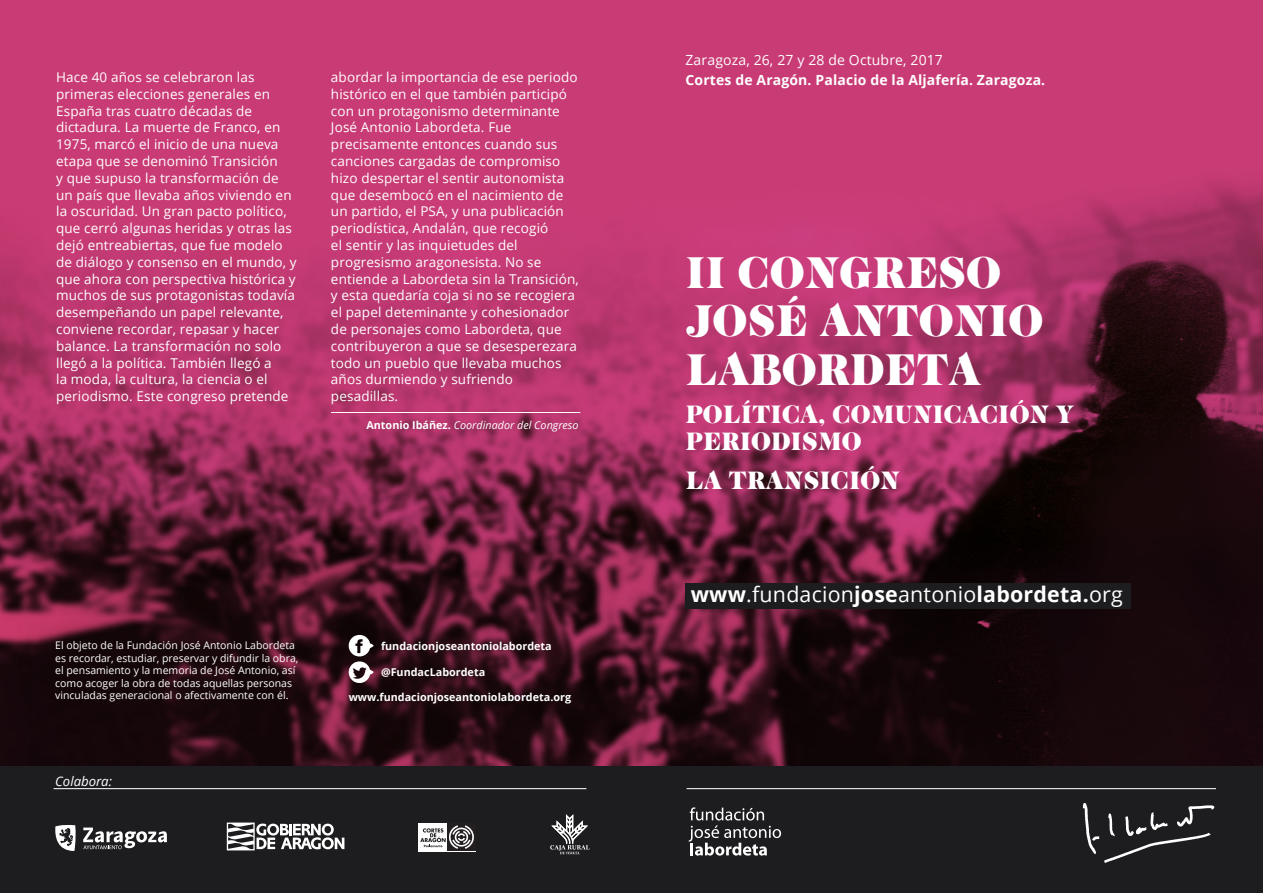
<style>
.page{position:relative;width:1263px;height:893px;background:#fff}
.page>*{position:absolute;margin:0;border:0;box-sizing:border-box;transform-origin:0 0}
.t1{font:40.35px "Cabernet JF";color:#fff}
.t2{font:22.8px/27.5px "Cabernet JF";color:#fff}
.Estilo_de_párrafo_3{font:21.45px "Open Sans";letter-spacing:.01em;color:#fff}
.Estilo_de_párrafo_3-2{font:700 13.95px "Open Sans";letter-spacing:.01em;color:#fff}
.Estilo_de_párrafo_3-3{font:13.95px "Open Sans";letter-spacing:.01em;color:#fff}
.Estilo_de_párrafo_3-4{font:13.5px/16.8px "Open Sans";letter-spacing:.01em;color:#fff}
.Estilo_de_párrafo_3-5{font:italic 13.2px "Open Sans";color:#fff}
.t3{font:700 10.8px "Open Sans";color:#fff}
.t4{font:italic 10.8px "Open Sans";color:#fff}
.t5{font:10.5px/12.6px "Open Sans";color:#fff}
.s1{font-weight:700;font-style:normal}
.s2{font-weight:700}
</style>
<div class="page">
<img style="left:0;top:0;width:1263px;height:767px">
<div style="left:0;top:767px;width:1263px;height:126px;background:#1d1d20"></div>
<svg style="left:689px;top:807px;width:92px;height:49px"></svg>
<svg style="left:1083px;top:803px;width:131px;height:60px"></svg>
<div style="left:685px;top:583px;width:445px;height:25px;background:#1d1d20"></div>
<hr style="left:686px;top:788px;width:530px;height:1px;background:#fff">
<svg style="left:55px;top:825px;width:21px;height:26px"></svg>
<svg style="left:83px;top:827px;width:84px;height:22px"></svg>
<svg style="left:347px;top:634px;width:26px;height:50px"></svg>
<hr style="left:331px;top:412px;width:249px;height:1px;background:#fff">
<hr style="left:54px;top:788px;width:532px;height:1px;background:#fff">
<svg style="left:227px;top:822px;width:117px;height:28px"></svg>
<svg style="left:550px;top:814px;width:40px;height:40px"></svg>
<div style="left:419px;top:823px;width:57px;height:28px;background:#fff"></div>
<div style="left:447px;top:823px;width:28px;height:28px;background:#231f20"></div>
<svg style="left:420px;top:825px;width:54px;height:24px"></svg>
<p class="Estilo_de_párrafo_3-4" style="left:56px;top:68px;width:242px">Hace 40 años se celebraron las primeras elecciones generales en España tras cuatro décadas de dictadura. La muerte de Franco, en 1975, marcó el inicio de una nueva etapa que se denominó Transición<br>y que supuso la transformación de un país que llevaba años viviendo en la oscuridad. Un gran pacto político, que cerró algunas heridas y otras las dejó entreabiertas, que fue modelo de diálogo y consenso en el mundo, y que ahora con perspectiva histórica y muchos de sus protagonistas todavía desempeñando un papel relevante, conviene recordar, repasar y hacer balance. La transformación no solo llegó a la política. También llegó a<br>la moda, la cultura, la ciencia o el periodismo. Este congreso pretende</p>
<p class="Estilo_de_párrafo_3-4" style="left:331px;top:68px;width:249px">abordar la importancia de ese periodo histórico en el que también participó con un protagonismo determinante José Antonio Labordeta. Fue precisamente entonces cuando sus canciones cargadas de compromiso hizo despertar el sentir autonomista que desembocó en el nacimiento de un partido, el PSA, y una publicación periodística, Andalán, que recogió<br>el sentir y las inquietudes del progresismo aragonesista. No se entiende a Labordeta sin la Transición, y esta quedaría coja si no se recogiera el papel deteminante y cohesionador de personajes como Labordeta, que contribuyeron a que se desesperezara todo un pueblo que llevaba muchos años durmiendo y sufriendo pesadillas.</p>
<p class="t4" style="left:366px;top:418px;width:214px"><span class="s1">Antonio Ibáñez.</span> Coordinador del Congreso</p>
<p class="t5" style="left:55px;top:638px;width:245px">El objeto de la Fundación José Antonio Labordeta es recordar, estudiar, preservar y difundir la obra, el pensamiento y la memoria de José Antonio, así como acoger la obra de todas aquellas personas vinculadas generacional o afectivamente con él.</p>
<p class="Estilo_de_párrafo_3-5" style="left:55px;top:772px;width:58px">Colabora:</p>
<p class="t3" style="left:381px;top:639px;width:172px">fundacionjoseantoniolabordeta</p>
<p class="t3" style="left:381px;top:665px;width:106px">@FundacLabordeta</p>
<p class="t3" style="left:349px;top:690px;width:224px">www.fundacionjoseantoniolabordeta.org</p>
<p class="Estilo_de_párrafo_3-3" style="left:685px;top:50px;width:259px">Zaragoza, 26, 27 y 28 de Octubre, 2017</p>
<p class="Estilo_de_párrafo_3-2" style="left:685px;top:70px;width:361px">Cortes de Aragón. Palacio de la Aljafería. Zaragoza.</p>
<p class="t1" style="left:685px;top:244px;width:317px">II CONGRESO</p>
<p class="t1" style="left:685px;top:292px;width:359px">JOSÉ ANTONIO</p>
<p class="t1" style="left:685px;top:341px;width:297px">LABORDETA</p>
<p class="t2" style="left:685px;top:400px;width:390px">POLÍTICA, COMUNICACIÓN Y<br>PERIODISMO</p>
<p class="t2" style="left:685px;top:466px;width:216px">LA TRANSICIÓN</p>
<p class="Estilo_de_párrafo_3" style="left:691px;top:579px;width:434px"><span class="s2">www</span>.fundacion<span class="s2">jose</span>antonio<span class="s2">labordeta.</span>org</p>
</div>
